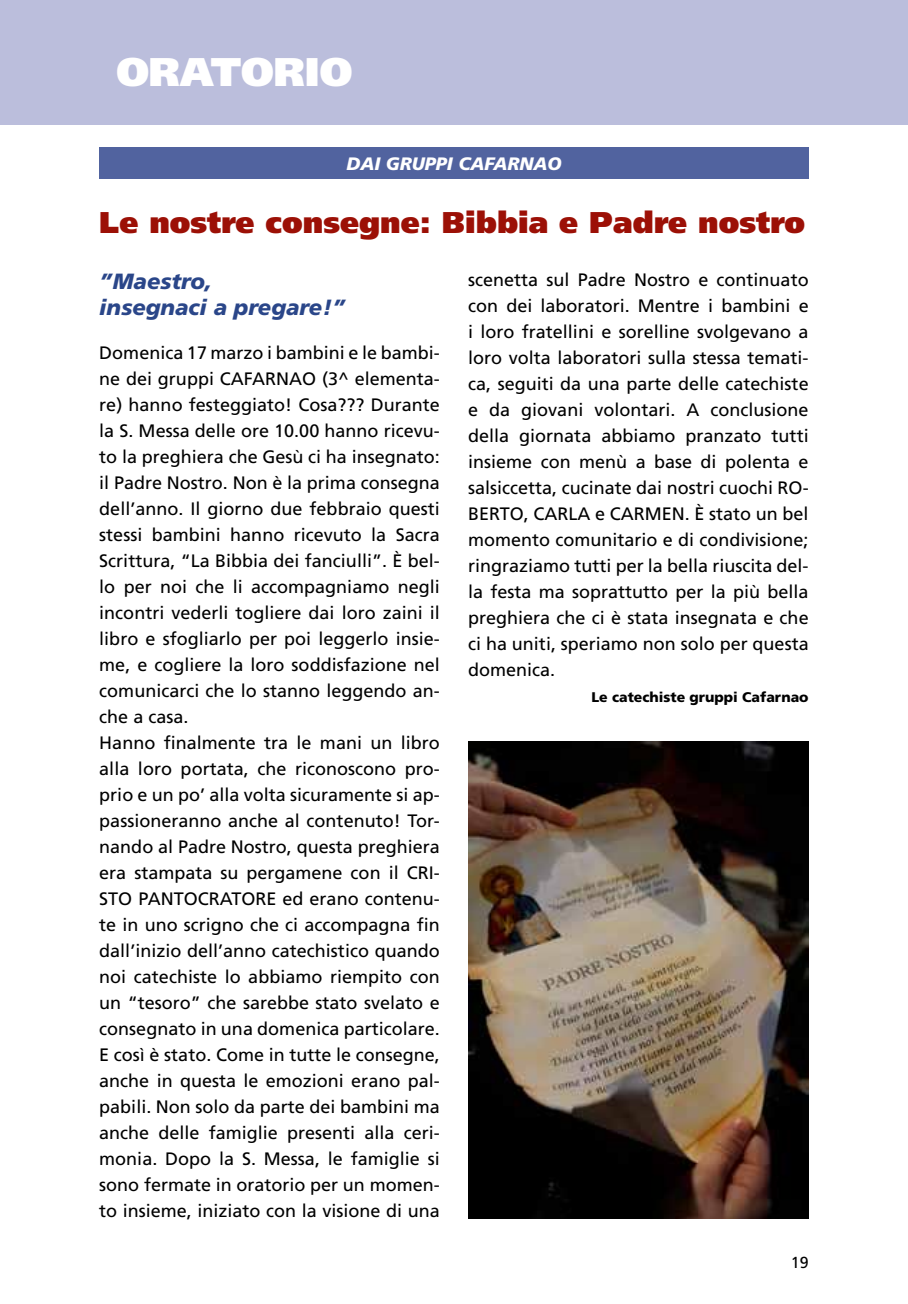
<style>
.page{position:relative;width:908px;height:1304px;background:#fff}
.page>*{position:absolute;margin:0;border:0;box-sizing:border-box;transform-origin:0 0}
.t1{font:900 40px "Frutiger";color:#fff}
.t2{font:900 30px "Frutiger";color:#9c1006}
.t3{font:italic 900 22px/26px "Frutiger";color:#2a4689}
.t4{font:18px/26px "Frutiger";color:#000;text-align:justify}
.t5{font:italic 900 18px "Frutiger";color:#fff}
.t6{font:16px "Frutiger";color:#000}
.t7{font:900 14px "Frutiger";color:#000}
</style>
<div class="page">
<div style="left:99px;top:147px;width:709px;height:32px;background:#51639f"></div>
<img style="left:468px;top:742px;width:340px;height:477px">
<div style="left:0;top:0;width:907px;height:125px;background:#bbbedc"></div>
<h1 class="t1" style="left:116px;top:48px;width:237px">oratorio</h1>
<p class="t5" style="left:346px;top:153px;width:66px">Dai Gruppi</p>
<p class="t5" style="left:458px;top:153px;width:105px">CAFARNAO</p>
<h2 class="t2" style="left:99px;top:204px;width:707px">Le nostre consegne: Bibbia e Padre nostro</h2>
<p class="t3" style="left:99px;top:268px;width:248px">”Maestro,<br>insegnaci a pregare!”</p>
<p class="t4" style="left:99px;top:340px;width:342px">Domenica 17 marzo i bambini e le bambi&shy;ne dei gruppi CAFARNAO</p>
<p class="t4" style="left:99px;top:366px;width:342px;text-align:left;text-indent:223px">(3^ elementa&shy;re) hanno festeggiato! Cosa??? Durante la S. Messa delle ore 10.00 hanno ricevu&shy;to la preghiera che Gesù ci ha insegnato: il Padre Nostro. Non è la prima consegna dell’anno. I l giorno due febbraio questi stessi bambini hanno ricevuto la Sacra Scrittura, “La B ibbia dei fanciulli”. È bel&shy;lo per noi che li accompagniamo negli incontri vederli togliere dai loro zaini il libro e sfogliarlo per poi leggerlo insie&shy;me, e cogliere la loro soddisfazione nel comunicarci che lo stanno leggendo an&shy;che a casa.<br>Hanno finalmente tra le mani un libro alla loro portata, che riconoscono pro&shy;prio e un po’ alla volta sicuramente si ap&shy;passioneranno anche al contenuto! Tor&shy;nando al Padre Nostro, questa preghiera era stampata su pergamene con il CRI-STO PANTOCRATORE</p>
<p class="t4" style="left:99px;top:886px;width:342px;text-indent:183px">ed erano contenu&shy;te in uno scrigno che ci accompagna fin dall’inizio dell’anno catechistico quando noi catechiste lo abbiamo riempito con un “tesoro” che sarebbe stato svelato e consegnato in una domenica particolare.<br>E così è stato. Come in tutte le consegne, anche in questa le emozioni erano pal&shy;pabili. Non solo da parte dei bambini ma anche delle famiglie presenti alla ceri&shy;monia. Dopo la S. Messa, le famiglie si sono fermate in oratorio per un momen&shy;to insieme, iniziato con la visione di una</p>
<p class="t4" style="left:468px;top:266px;width:342px">scenetta sul Padre N ostro e continuato con dei laboratori. Mentre i bambini e i loro fratellini e sorelline svolgevano a loro volta laboratori sulla stessa temati&shy;ca, seguiti da una parte delle catechiste e da giovani volontari. A conclusione della giornata abbiamo pranzato tutti insieme con menù a base di polenta e salsiccetta, cucinate dai nostri cuochi RO-BERTO</p>
<p class="t4" style="left:468px;top:500px;width:342px;text-indent:217px">. È stato un bel momento comunitario e di condivisione; ringraziamo tutti per la bella riuscita del&shy;la festa ma soprattutto per la più bella preghiera che ci è stata insegnata e che ci ha uniti, speriamo non solo per questa domenica.</p>
<p class="t7" style="left:591px;top:689px;width:218px">Le catechiste gruppi Cafarnao</p>
<p class="t4" style="left:523px;top:500px;width:22px">, CARLA</p>
<p class="t4" style="left:595px;top:500px;width:28px">e CARMEN</p>
<p class="t6" style="left:790px;top:1253px;width:19px">19</p>
</div>
